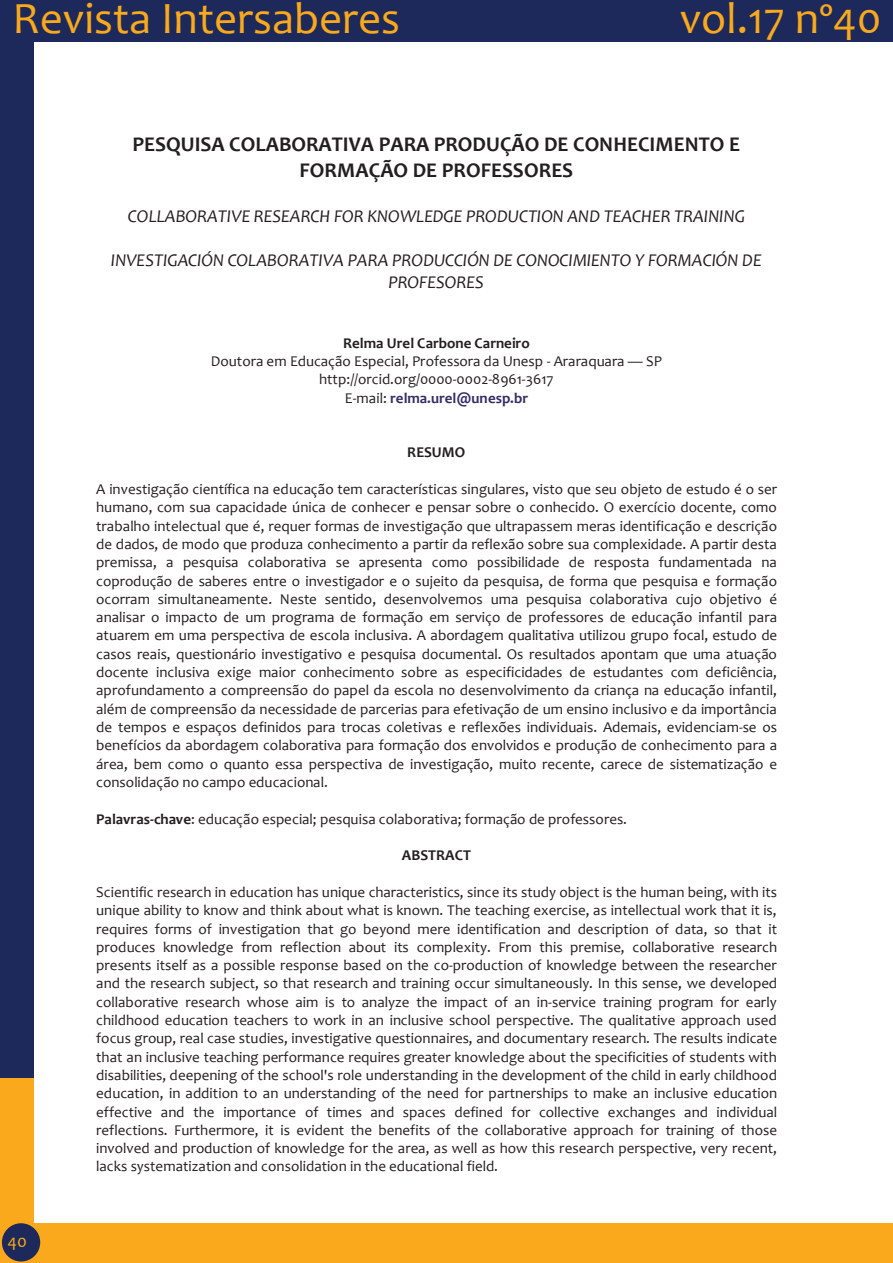
<style>
.page{position:relative;width:893px;height:1263px;background:#fff}
.page>*{position:absolute;margin:0;border:0;box-sizing:border-box;transform-origin:0 0}
.t1{font:45px "Candara";color:#f9a91b}
.t2{font:700 21px/25.8px "Candara";color:#231f20;text-align:center}
.t3{font:italic 18px/21.9px "Candara";color:#231f20;text-align:center}
.t4{font:18px "Candara";color:#f9a91b}
.t5{font:15px/18.3px "Candara";color:#231f20;text-align:justify}
.t6{font:700 15px "Candara";color:#231f20}
.s1{font-weight:700;color:#362c65}
.s2{font-weight:700}
</style>
<div class="page">
<div style="left:0;top:0;width:33px;height:1081px;background:#1d295a"></div>
<div style="left:0;top:0;width:893px;height:41px;background:#1d295a"></div>
<div style="left:0;top:1078px;width:33px;height:185px;background:#f9a91b"></div>
<div style="left:21px;top:1224px;width:872px;height:39px;background:#f9a91b"></div>
<div style="left:2px;top:1223px;width:38px;height:39px;background:#1d295a;border-radius:50%"></div>
<h1 class="t1" style="left:13px;top:1px;width:389px">Revista Intersaberes</h1>
<h1 class="t1" style="left:680px;top:1px;width:203px">vol.17 nº40</h1>
<h2 class="t2" style="left:132px;top:134px;width:609px">PESQUISA COLABORATIVA PARA PRODUÇÃO DE CONHECIMENTO E<br>FORMAÇÃO DE PROFESSORES</h2>
<p class="t3" style="left:128px;top:207px;width:618px">COLLABORATIVE RESEARCH FOR KNOWLEDGE PRODUCTION AND TEACHER TRAINING</p>
<p class="t3" style="left:111px;top:251px;width:652px">INVESTIGACIÓN COLABORATIVA PARA PRODUCCIÓN DE CONOCIMIENTO Y FORMACIÓN DE<br>PROFESORES</p>
<p class="t6" style="left:343px;top:337px;width:188px">Relma Urel Carbone Carneiro</p>
<p class="t5" style="left:211px;top:353px;width:453px;text-align:center">Doutora em Educação Especial, Professora da Unesp - Araraquara — SP http://orcid.org/0000-0002-8961-3617<br>E-mail: <span class="s1">relma.urel@unesp.br</span></p>
<p class="t4" style="left:7px;top:1233px;width:21px">40</p>
<p class="t6" style="left:407px;top:447px;width:59px">RESUMO</p>
<p class="t5" style="left:96px;top:482px;width:682px">A investigação científica na educação tem características singulares, visto que seu objeto de estudo é o ser humano, com sua capacidade única de conhecer e pensar sobre o conhecido. O exercício docente, como trabalho intelectual que é, requer formas de investigação que ultrapassem meras identificação e descrição de dados, de modo que produza conhecimento a partir da reflexão sobre sua complexidade. A partir desta premissa, a pesquisa colaborativa se apresenta como possibilidade de resposta fundamentada na coprodução de saberes entre o investigador e o sujeito da pesquisa, de forma que pesquisa e formação ocorram simultaneamente. Neste sentido, desenvolvemos uma pesquisa colaborativa cujo objetivo é analisar o impacto de um programa de formação em serviço de professores de educação infantil para atuarem em uma perspectiva de escola inclusiva. A abordagem qualitativa utilizou grupo focal, estudo de casos reais, questionário investigativo e pesquisa documental. Os resultados apontam que uma atuação docente inclusiva exige maior conhecimento sobre as especificidades de estudantes com deficiência, aprofundamento a compreensão do papel da escola no desenvolvimento da criança na educação infantil, além de compreensão da necessidade de parcerias para efetivação de um ensino inclusivo e da importância de tempos e espaços definidos para trocas coletivas e reflexões individuais. Ademais, evidenciam-se os benefícios da abordagem colaborativa para formação dos envolvidos e produção de conhecimento para a área, bem como o quanto essa perspectiva de investigação, muito recente, carece de sistematização e consolidação no campo educacional.</p>
<p class="t5" style="left:96px;top:811px;width:532px"><span class="s2">Palavras-chave</span>: educação especial; pesquisa colaborativa; formação de professores.</p>
<p class="t6" style="left:402px;top:850px;width:71px">ABSTRACT</p>
<p class="t5" style="left:96px;top:884px;width:683px">Scientific research in education has unique characteristics, since its study object is the human being, with its unique ability to know and think about what is known. The teaching exercise, as intellectual work that it is, requires forms of investigation that go beyond mere identification and description of data, so that it produces knowledge from reflection about its complexity. From this premise, collaborative research presents itself as a possible response based on the co-production of knowledge between the researcher and the research subject, so that research and training occur simultaneously. In this sense, we developed collaborative research whose aim is to analyze the impact of an in-service training program for early childhood education teachers to work in an inclusive school perspective. The qualitative approach used focus group, real case studies, investigative questionnaires, and documentary research. The results indicate that an inclusive teaching performance requires greater knowledge about the specificities of students with disabilities, deepening of the school's role understanding in the development of the child in early childhood education, in addition to an understanding of the need for partnerships to make an inclusive education effective and the importance of times and spaces defined for collective exchanges and individual reflections. Furthermore, it is evident the benefits of the collaborative approach for training of those involved and production of knowledge for the area, as well as how this research perspective, very recent, lacks systematization and consolidation in the educational field.</p>
</div>
